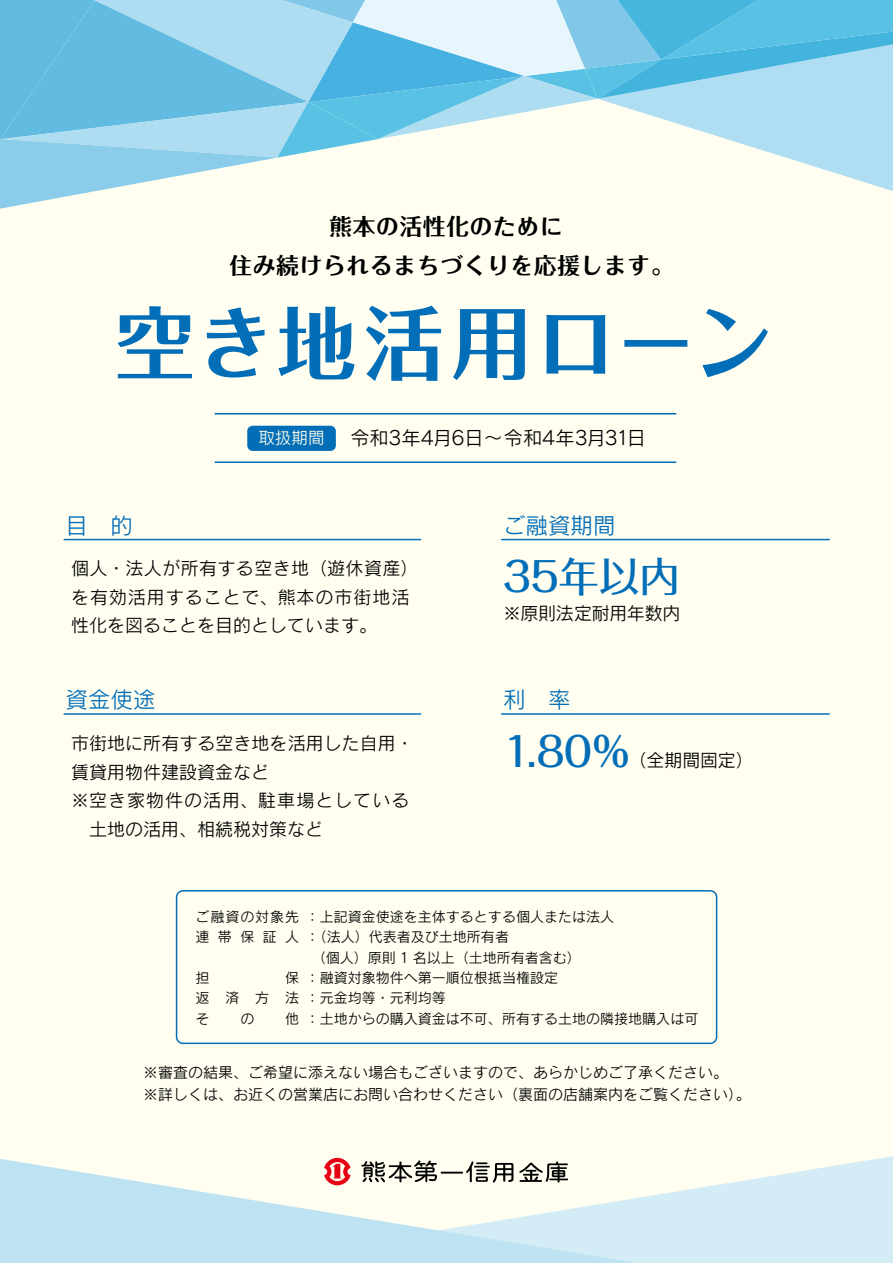
<style>
.page{position:relative;width:893px;height:1263px;background:#fff}
.page>*{position:absolute;margin:0;border:0;box-sizing:border-box;transform-origin:0 0}
.t1{font:700 79.5px "Folk Pro";letter-spacing:.055em;color:#036eb8}
.t2{font:500 40.5px "Folk Pro";color:#036eb8}
.t3{font:700 22.5px/39.2px "Folk Pro";letter-spacing:.04em;color:#000;text-align:center}
.t4{font:22.5px "Rodin Pro M";color:#036eb8}
.t5{font:19.2px "Rodin Pro M";letter-spacing:-.01em;color:#000}
.t6{font:18px/28.5px "Rodin Pro M";letter-spacing:.005em;color:#000}
.t7{font:18px/28.5px "Rodin Pro M";letter-spacing:.025em;color:#000}
.t8{font:16.65px "Rodin Pro M";color:#fdfce8}
.t9{font:15px/22.5px "Rodin Pro M";color:#000}
.t10{font:14.1px/20.4px "Rodin Pro M";color:#000;text-align:justify}
.t11{font:14.1px/20.4px "Rodin Pro M";letter-spacing:.065em;color:#000}
</style>
<div class="page">
<div style="left:0;top:94px;width:893px;height:1143px;background:#fffef1"></div>
<hr style="left:64px;top:539px;width:357px;height:1px;background:#036eb8">
<hr style="left:64px;top:713px;width:357px;height:2px;background:#036eb8">
<svg style="left:0;top:0;width:893px;height:209px"></svg>
<svg style="left:336px;top:1156px;width:557px;height:107px;fill:#d4ecf5"></svg>
<svg style="left:0;top:1159px;width:638px;height:104px;fill:#bde3f3"></svg>
<div style="left:247px;top:426px;width:89px;height:25px;background:#036eb8;border-radius:5px"></div>
<hr style="left:502px;top:539px;width:327px;height:1px;background:#036eb8">
<hr style="left:502px;top:713px;width:327px;height:2px;background:#036eb8">
<hr style="left:215px;top:413px;width:461px;height:1px;background:#036eb8">
<hr style="left:215px;top:461px;width:461px;height:2px;background:#036eb8">
<svg style="left:361px;top:1160px;width:152px;height:22px"></svg>
<svg style="left:519px;top:1161px;width:49px;height:21px"></svg>
<svg style="left:324px;top:1158px;width:27px;height:27px"></svg>
<div style="left:176px;top:890px;width:541px;height:154px;border:2px solid #036eb8;border-radius:6px"></div>
<h3 class="t3" style="left:230px;top:203px;width:445px">熊本の活性化のために<br>住み続けられるまちづくりを応援します。</h3>
<h1 class="t1" style="left:115px;top:276px;width:659px">空き地活用ローン</h1>
<p class="t8" style="left:258px;top:427px;width:68px">取扱期間</p>
<h3 class="t5" style="left:350px;top:425px;width:297px">令和3年4月6日～令和4年3月31日</h3>
<h3 class="t4" style="left:66px;top:511px;width:69px">目　的</h3>
<p class="t7" style="left:71px;top:554px;width:349px">個人・法人が所有する空き地（遊休資産(を有効活用することで、熊本の市街地活性化を図ることを目的としています。</p>
<h3 class="t4" style="left:66px;top:685px;width:91px">資金使途</h3>
<p class="t6" style="left:71px;top:728px;width:344px">市街地に所有する空き地を活用した自用・賃貸用物件建設資金など<br>※空き家物件の活用、駐車場としている　土地の活用、相続税対策など</p>
<h3 class="t4" style="left:503px;top:511px;width:114px">ご融資期間</h3>
<h2 class="t2" style="left:503px;top:542px;width:179px">35年以内</h2>
<p class="t6" style="left:503px;top:598px;width:179px">※原則法定耐用年数内</p>
<h3 class="t4" style="left:503px;top:685px;width:69px">利　率</h3>
<h2 class="t2" style="left:503px;top:717px;width:130px">1.80％</h2>
<p class="t6" style="left:629px;top:745px;width:127px">（全期間固定(</p>
<p class="t11" style="left:196px;top:906px;width:105px">ご融資の対象先連帯保証人</p>
<p class="t10" style="left:196px;top:967px;width:16px">担</p>
<p class="t10" style="left:196px;top:967px;width:105px;text-indent:90px">保返済方法そ</p>
<p class="t10" style="left:240px;top:1008px;width:16px">の</p>
<p class="t10" style="left:285px;top:1008px;width:16px">他</p>
<p class="t10" style="left:306px;top:906px;width:310px">：上記資金使途を主体するとする個人または法人</p>
<p class="t10" style="left:306px;top:926px;width:205px">（：法人）代表者及び土地所有者</p>
<p class="t10" style="left:312px;top:946px;width:271px">（個人）原則 1 名以上（土地所有者含む(</p>
<p class="t10" style="left:306px;top:967px;width:254px">：融資対象物件へ第一順位根抵当権設定</p>
<p class="t10" style="left:306px;top:987px;width:142px">：元金均等・元利均等</p>
<p class="t10" style="left:306px;top:1008px;width:394px">：土地からの購入資金は不可、所有する土地の隣接地購入は可</p>
<p class="t9" style="left:143px;top:1060px;width:609px">※審査の結果、ご希望に添えない場合もございますので、あらかじめご了承ください。<br>※詳しくは、お近くの営業店にお問い合わせください（裏面の店舗案内をご覧ください。(</p>
</div>
